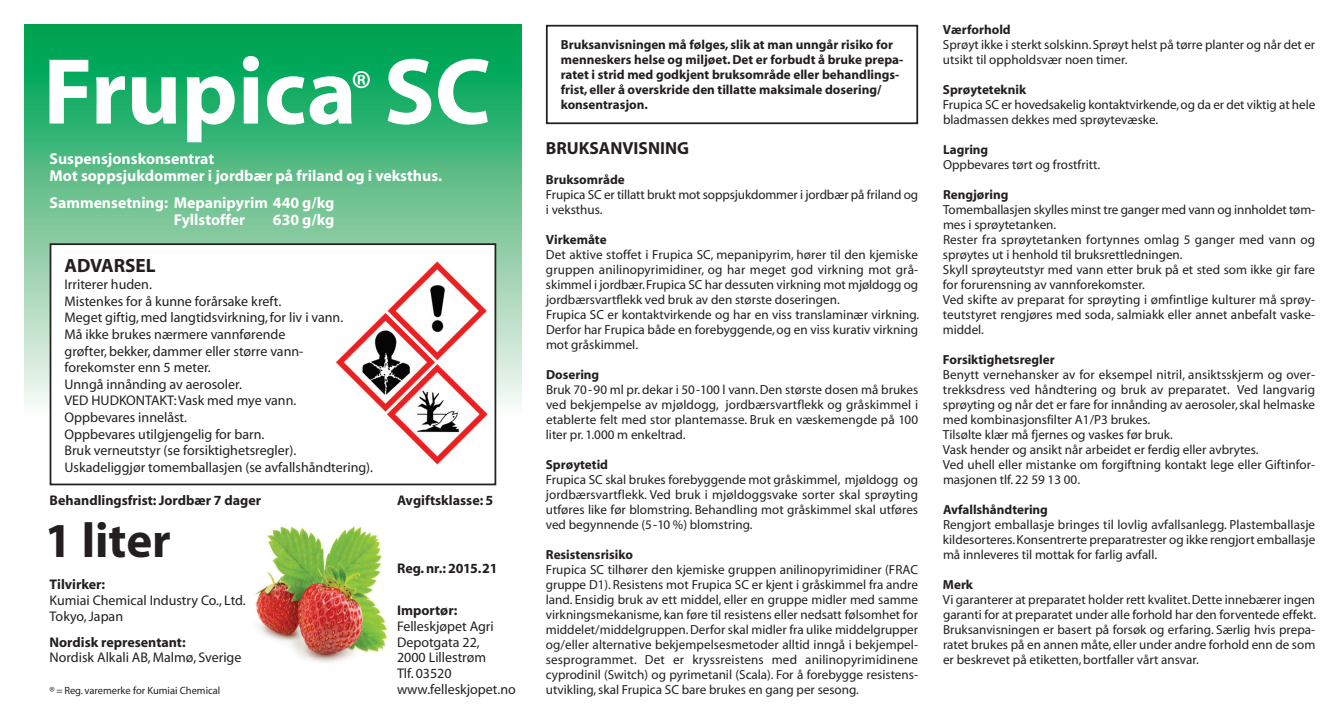
<style>
.page{position:relative;width:1340px;height:720px;background:#fff}
.page>*{position:absolute;margin:0;border:0;box-sizing:border-box;transform-origin:0 0}
.t1{font:700 94.5px "Myriad";color:#fff}
.t2{font:700 49px "Myriad";color:#231f20}
.t3{font:700 37.8px "Myriad";color:#fff}
.t4{font:700 19.25px "Myriad";color:#231f20}
.t5{font:700 17.5px "Myriad";color:#231f20}
.t6{font:700 15.75px/17.5px "Myriad";color:#fff}
.t7{font:14px/16.6px "Myriad";color:#231f20}
.t8{font:700 14px "Myriad";color:#231f20}
.t9{font:13.12px/15px "Myriad";color:#231f20}
.t10{font:700 13.12px/15px "Myriad";color:#231f20}
.t11{font:10.5px "Myriad";color:#231f20}
</style>
<div class="page">
<div style="left:546px;top:25px;width:372px;height:99px;border:2px solid #231f20"></div>
<div style="left:25px;top:25px;width:496px;height:389px;background:linear-gradient(to bottom,#009d47,#fdf3f0)"></div>
<div style="left:50px;top:244px;width:445px;height:240px;background:#fff"></div>
<div style="left:50px;top:243px;width:446px;height:242px;border:2px solid #231f20"></div>
<img style="left:335px;top:263px;width:153px;height:202px">
<svg style="left:335px;top:261px;width:104px;height:51px"></svg>
<img style="left:255px;top:526px;width:132px;height:136px">
<h1 class="t1" style="left:43px;top:56px;width:449px">Frupica SC</h1>
<h3 class="t3" style="left:352px;top:70px;width:21px">®</h3>
<p class="t6" style="left:50px;top:151px;width:394px">Suspensjonskonsentrat<br>Mot soppsjukdommer i jordbær på friland og i veksthus.</p>
<p class="t6" style="left:174px;top:195px;width:162px;text-indent:-124px">Sammensetning: Mepanipyrim 440 g/kg<br>Fyllstoffer</p>
<p class="t6" style="left:273px;top:212px;width:63px">630 g/kg</p>
<h3 class="t4" style="left:64px;top:258px;width:93px">ADVARSEL</h3>
<p class="t7" style="left:64px;top:277px;width:310px">Irriterer huden.<br>Mistenkes for å kunne forårsake kreft.<br>Meget giftig, med langtidsvirkning,for liv i vann.<br>Må ikke brukes nærmere vannførende<br>grøfter, bekker, dammer eller større vann&shy;forekomster enn 5 meter.<br>Unngå innånding av aerosoler.<br>VED HUDKONTAKT:Vask med mye vann.<br>Oppbevares innelåst.<br>Oppbevares utilgjengelig for barn.<br>Bruk verneutstyr (se forsiktighetsregler).<br>Uskadeliggjør tomemballasjen (se avfallshåndtering).</p>
<p class="t8" style="left:50px;top:494px;width:213px">Behandlingsfrist: Jordbær 7 dager</p>
<p class="t8" style="left:397px;top:494px;width:98px">Avgiftsklasse: 5</p>
<h2 class="t2" style="left:45px;top:522px;width:128px">1 liter</h2>
<p class="t8" style="left:50px;top:579px;width:57px">Tilvirker:</p>
<p class="t8" style="left:397px;top:563px;width:102px">Reg.nr.: 2015.21</p>
<p class="t7" style="left:50px;top:593px;width:198px;line-height:15.8px">Kumiai Chemical Industry Co., Ltd.<br>Tokyo,Japan</p>
<p class="t8" style="left:50px;top:636px;width:138px">Nordisk representant:</p>
<p class="t7" style="left:50px;top:650px;width:193px">Nordisk Alkali AB, Malmø, Sverige</p>
<p class="t11" style="left:50px;top:686px;width:172px">®= Reg. varemerke for Kumiai Chemical</p>
<p class="t8" style="left:397px;top:604px;width:62px">Importør:</p>
<p class="t7" style="left:397px;top:619px;width:98px;line-height:15.8px">Felleskjøpet Agri<br>Depotgata 22,</p>
<p class="t7" style="left:397px;top:650px;width:120px;line-height:15.8px">2000 Lillestrøm<br>Tlf. 03520 www.felleskjopet.no</p>
<p class="t10" style="left:561px;top:38px;width:344px">Bruksanvisningen må følges, slik at man unngår risiko for menneskers helse og miljøet.Det er forbudt å bruke prepa&shy;ratet i strid med godkjent bruksområde eller behandlings&shy;frist, eller å overskride den tillatte maksimale dosering/ konsentrasjon.</p>
<h3 class="t5" style="left:546px;top:142px;width:145px">BRUKSANVISNING</h3>
<p class="t10" style="left:546px;top:173px;width:80px">Bruksområde</p>
<p class="t9" style="left:546px;top:188px;width:374px">Frupica SC er tillatt brukt mot soppsjukdommer i jordbær på friland og i veksthus.</p>
<p class="t10" style="left:546px;top:233px;width:62px">Virkemåte</p>
<p class="t9" style="left:546px;top:248px;width:375px">Det aktive stoffet i Frupica SC, mepanipyrim, hører til den kjemiske gruppen anilinopyrimidiner, og har meget god virkning mot grå&shy;skimmel i jordbær.Frupica SC har dessuten virkning mot mjøldogg og jordbærsvartflekk ved bruk av den største doseringen.<br>Frupica SC er kontaktvirkende og har en viss translaminær virkning.<br>Derfor har Frupica både en forebyggende, og en viss kurativ virkning mot gråskimmel.</p>
<p class="t10" style="left:546px;top:368px;width:55px">Dosering</p>
<p class="t9" style="left:546px;top:383px;width:374px;text-align:justify">Bruk 70-90 ml pr.dekar i 50-100 l vann.Den største dosen må brukes ved bekjempelse av mjøldogg, jordbærsvartflekk og gråskimmel i etablerte felt med stor plantemasse. Bruk en væskemengde på 100 liter pr. 1.000 m enkeltrad.</p>
<p class="t10" style="left:546px;top:458px;width:64px">Sprøytetid</p>
<p class="t9" style="left:546px;top:473px;width:374px;text-align:justify">Frupica SC skal brukes forebyggende mot gråskimmel, mjøldogg og jordbærsvartflekk. Ved bruk i mjøldoggsvake sorter skal sprøyting utføres like før blomstring. Behandling mot gråskimmel skal utføres ved begynnende (5-10 %) blomstring.</p>
<p class="t10" style="left:546px;top:548px;width:89px">Resistensrisiko</p>
<p class="t9" style="left:546px;top:563px;width:374px;text-align:justify">Frupica SC tilhører den kjemiske gruppen anilinopyrimidiner (FRAC gruppe D1). Resistens mot Frupica SC er kjent i gråskimmel fra andre land. Ensidig bruk av ett middel, eller en gruppe midler med samme virkningsmekanisme, kan føre til resistens eller nedsatt følsomhet for middelet/middelgruppen.Derfor skal midler fra ulike middelgrupper og/eller alternative bekjempelsesmetoder alltid inngå i bekjempel&shy;sesprogrammet. Det er kryssreistens med anilinopyrimidinene cyprodinil (Switch) og pyrimetanil (Scala). For å forebygge resistens&shy;utvikling,skal Frupica SC bare brukes en gang per sesong.</p>
<p class="t10" style="left:942px;top:23px;width:69px">Værforhold</p>
<p class="t9" style="left:943px;top:38px;width:374px">Sprøyt ikke i sterkt solskinn.Sprøyt helst på tørre planter og når det er utsikt til oppholdsvær noen timer.</p>
<p class="t10" style="left:943px;top:83px;width:85px">Sprøyteteknik</p>
<p class="t9" style="left:943px;top:98px;width:374px">Frupica SC er hovedsakelig kontaktvirkende,og da er det viktig at hele bladmassen dekkes med sprøytevæske.</p>
<p class="t10" style="left:943px;top:143px;width:47px">Lagring</p>
<p class="t9" style="left:943px;top:158px;width:159px">Oppbevares tørt og frostfritt.</p>
<p class="t10" style="left:943px;top:188px;width:67px">Rengjøring</p>
<p class="t9" style="left:942px;top:203px;width:374px">Tomemballasjen skylles minst tre ganger med vann og innholdet tøm&shy;mes i sprøytetanken.<br>Rester fra sprøytetanken fortynnes omlag 5 ganger med vann og sprøytes ut i henhold til bruksrettledningen.<br>Skyll sprøyteutstyr med vann etter bruk på et sted som ikke gir fare for forurensning av vannforekomster.<br>Ved skifte av preparat for sprøyting i ømfintlige kulturer må sprøy&shy;teutstyret rengjøres med soda, salmiakk eller annet anbefalt vaske&shy;middel.</p>
<p class="t10" style="left:942px;top:353px;width:113px">Forsiktighetsregler</p>
<p class="t9" style="left:942px;top:368px;width:374px">Benytt vernehansker av for eksempel nitril, ansiktsskjerm og over&shy;trekksdress ved håndtering og bruk av preparatet. Ved langvarig sprøyting og når det er fare for innånding av aerosoler,skal helmaske med kombinasjonsfilter A1/P3 brukes.<br>Tilsølte klær må fjernes og vaskes før bruk.<br>Vask hender og ansikt når arbeidet er ferdig eller avbrytes.<br>Ved uhell eller mistanke om forgiftning kontakt lege eller Giftinfor&shy;masjonen tlf. 22 59 13 00.</p>
<p class="t10" style="left:943px;top:503px;width:106px">Avfallshåndtering</p>
<p class="t9" style="left:943px;top:518px;width:374px;text-align:justify">Rengjort emballasje bringes til lovlig avfallsanlegg. Plastemballasje kildesorteres.Konsentrerte preparatrester og ikke rengjort emballasje må innleveres til mottak for farlig avfall.</p>
<p class="t10" style="left:943px;top:578px;width:32px">Merk</p>
<p class="t9" style="left:943px;top:593px;width:375px;text-align:justify">Vi garanterer at preparatet holder rett kvalitet.Dette innebærer ingen garanti for at preparatet under alle forhold har den forventede effekt.<br>Bruksanvisningen er basert på forsøk og erfaring. Særlig hvis prepa&shy;ratet brukes på en annen måte, eller under andre forhold enn de som er beskrevet på etiketten, bortfaller vårt ansvar.</p>
</div>
